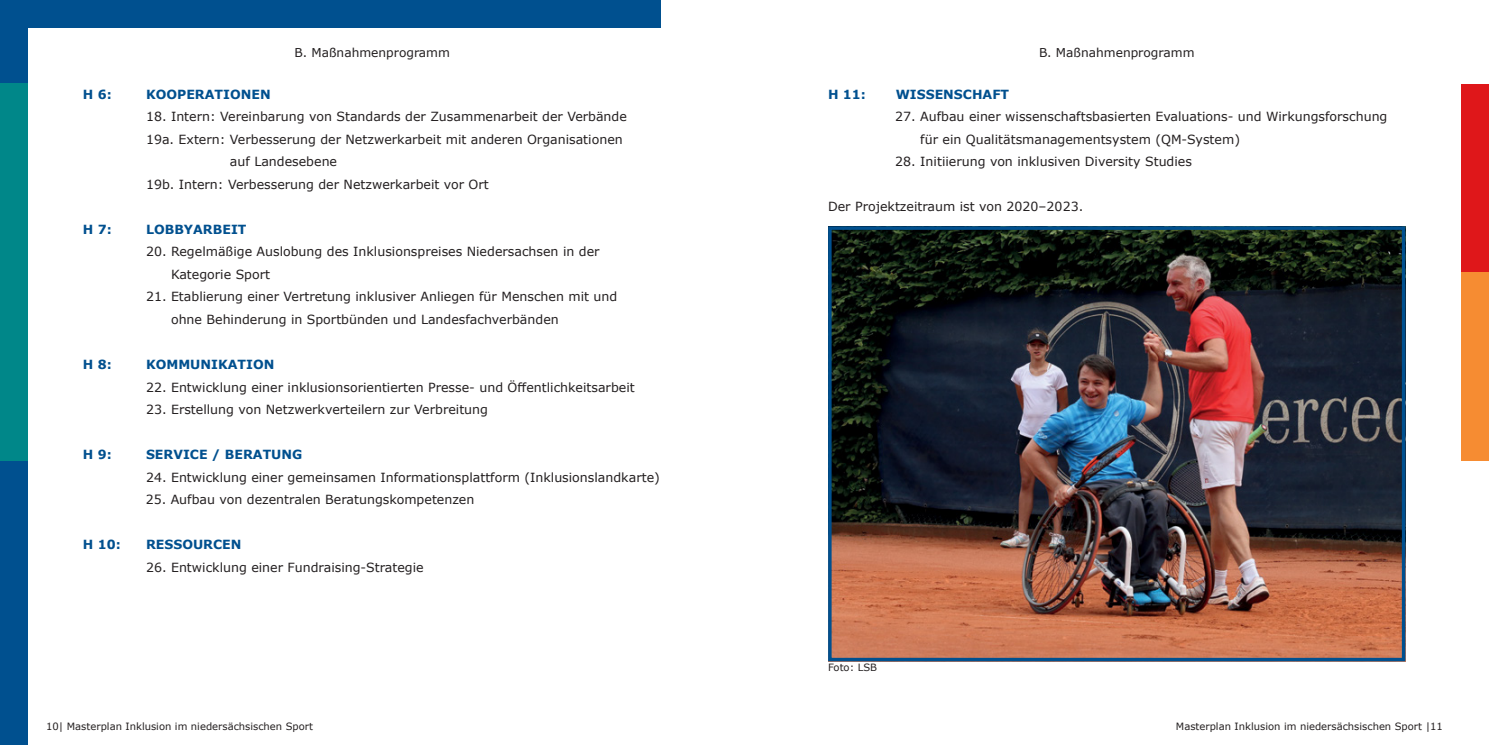
<style>
.page{position:relative;width:1489px;height:745px;background:#fff}
.page>*{position:absolute;margin:0;border:0;box-sizing:border-box;transform-origin:0 0}
.t1{font:12.62px/22.5px "Verdana";color:#231f20}
.t2{font:700 12.62px "Verdana";color:#00508f}
.t3{font:12.12px "Verdana";color:#231f20}
.t4{font:10px "Verdana";color:#231f20}
</style>
<div class="page">
<div style="left:0;top:0;width:27px;height:744px;background:#00508f"></div>
<div style="left:0;top:0;width:661px;height:27px;background:#00508f"></div>
<div style="left:0;top:84px;width:27px;height:377px;background:#008789"></div>
<div style="left:1461px;top:84px;width:27px;height:187px;background:#df171a"></div>
<div style="left:1461px;top:272px;width:27px;height:188px;background:#f68c32"></div>
<img style="left:833px;top:231px;width:567px;height:425px">
<div style="left:828px;top:226px;width:577px;height:435px;border:4px solid #00508f"></div>
<p class="t3" style="left:294px;top:44px;width:157px">B. Maßnahmenprogramm</p>
<p class="t3" style="left:1038px;top:44px;width:157px">B. Maßnahmenprogramm</p>
<p class="t2" style="left:83px;top:85px;width:30px">H 6:</p>
<p class="t2" style="left:146px;top:85px;width:126px">KOOPERATIONEN</p>
<p class="t1" style="left:146px;top:105px;width:482px">18. Intern: Vereinbarung von Standards der Zusammenarbeit der Verbände</p>
<p class="t1" style="left:146px;top:128px;width:478px">19a. Extern: Verbesserung der Netzwerkarbeit mit anderen Organisationen</p>
<p class="t1" style="left:230px;top:150px;width:109px">auf Landesebene</p>
<p class="t1" style="left:146px;top:173px;width:344px">19b. Intern: Verbesserung der Netzwerkarbeit vor Ort</p>
<p class="t2" style="left:83px;top:220px;width:30px">H 7:</p>
<p class="t2" style="left:146px;top:220px;width:102px">LOBBYARBEIT</p>
<p class="t1" style="left:171px;top:240px;width:430px;text-indent:-25px">20. Regelmäßige Auslobung des Inklusionspreises Niedersachsen in der<br>Kategorie Sport</p>
<p class="t1" style="left:171px;top:285px;width:448px;text-indent:-25px">21. Etablierung einer Vertretung inklusiver Anliegen für Menschen mit und ohne Behinderung in Sportbünden und Landesfachverbänden</p>
<p class="t2" style="left:83px;top:355px;width:30px">H 8:</p>
<p class="t2" style="left:146px;top:355px;width:130px">KOMMUNIKATION</p>
<p class="t1" style="left:146px;top:375px;width:490px">22. Entwicklung einer inklusionsorientierten Presse- und Öffentlichkeitsarbeit</p>
<p class="t1" style="left:146px;top:398px;width:343px">23. Erstellung von Netzwerkverteilern zur Verbreitung</p>
<p class="t2" style="left:83px;top:445px;width:30px">H 9:</p>
<p class="t2" style="left:146px;top:445px;width:158px">SERVICE / BERATUNG</p>
<p class="t1" style="left:146px;top:465px;width:515px">24. Entwicklung einer gemeinsamen Informationsplattform (Inklusionslandkarte)</p>
<p class="t1" style="left:146px;top:488px;width:330px">25. Aufbau von dezentralen Beratungskompetenzen</p>
<p class="t2" style="left:83px;top:535px;width:39px">H 10:</p>
<p class="t2" style="left:146px;top:535px;width:97px">RESSOURCEN</p>
<p class="t1" style="left:146px;top:555px;width:279px">26. Entwicklung einer Fundraising-Strategie</p>
<p class="t2" style="left:828px;top:85px;width:39px">H 11:</p>
<p class="t2" style="left:895px;top:85px;width:115px">WISSENSCHAFT</p>
<p class="t1" style="left:920px;top:105px;width:468px;text-indent:-25px">27. Aufbau einer wissenschaftsbasierten Evaluations- und Wirkungsforschung für ein Qualitätsmanagementsystem (QM-System)</p>
<p class="t1" style="left:895px;top:150px;width:298px">28. Initiierung von inklusiven Diversity Studies</p>
<p class="t1" style="left:828px;top:195px;width:257px">Der Projektzeitraum ist von 2020–2023.</p>
<p class="t4" style="left:828px;top:660px;width:50px">Foto: LSB</p>
<p class="t4" style="left:46px;top:719px;width:268px">10| Masterplan Inklusion im niedersächsischen Sport</p>
<p class="t4" style="left:1175px;top:719px;width:268px">Masterplan Inklusion im niedersächsischen Sport |11</p>
</div>
